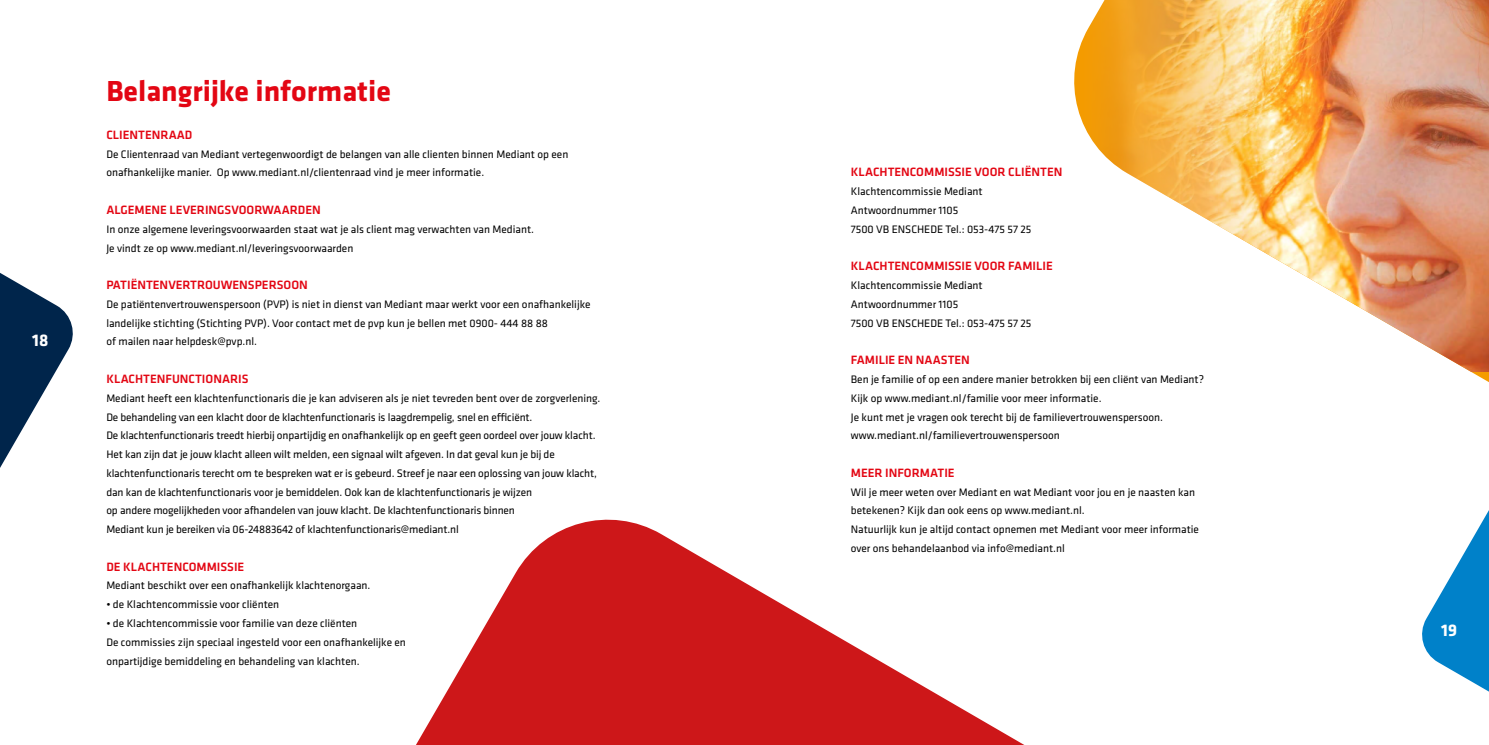
<style>
.page{position:relative;width:1489px;height:745px;background:#fff}
.page>*{position:absolute;margin:0;border:0;box-sizing:border-box;transform-origin:0 0}
.t1{font:700 30px "Klavika Basic";color:#e30613}
.t2{font:700 17.5px "Klavika Basic";color:#fff}
.t3{font:500 12.5px "Klavika Basic";color:#e30613}
.t4{font:11.25px/18.8px "Klavika Basic";color:#000}
</style>
<div class="page">
<img style="left:1074px;top:0;width:414px;height:371px">
<svg style="left:416px;top:519px;width:607px;height:225px;fill:#cd1719"></svg>
<svg style="left:1422px;top:512px;width:66px;height:179px"></svg>
<svg style="left:0;top:273px;width:73px;height:195px"></svg>
<h2 class="t2" style="left:32px;top:327px;width:18px">18</h2>
<h1 class="t1" style="left:106px;top:70px;width:286px">Belangrijke informatie</h1>
<p class="t3" style="left:106px;top:126px;width:88px">CLIENTENRAAD</p>
<p class="t4" style="left:106px;top:144px;width:463px">De Clientenraad van Mediant vertegenwoordigt de belangen van alle clienten binnen Mediant op een onafhankelijke manier. Op www.mediant.nl/clientenraad vind je meer informatie.</p>
<p class="t3" style="left:106px;top:201px;width:216px">ALGEMENE LEVERINGSVOORWAARDEN</p>
<p class="t4" style="left:106px;top:219px;width:429px">In onze algemene leveringsvoorwaarden staat wat je als client mag verwachten van Mediant.<br>Je vindt ze op www.mediant.nl/leveringsvoorwaarden</p>
<p class="t3" style="left:106px;top:276px;width:203px">PATIËNTENVERTROUWENSPERSOON</p>
<p class="t4" style="left:106px;top:294px;width:485px">De patiëntenvertrouwenspersoon (PVP) is niet in dienst van Mediant maar werkt voor een onafhankelijke landelijke stichting (Stichting PVP). Voor contact met de pvp kun je bellen met 0900- 444 88 88<br>of mailen naar helpdesk@pvp.nl.</p>
<p class="t3" style="left:106px;top:370px;width:144px">KLACHTENFUNCTIONARIS</p>
<p class="t4" style="left:106px;top:388px;width:495px">Mediant heeft een klachtenfunctionaris die je kan adviseren als je niet tevreden bent over de zorgverlening.<br>De behandeling van een klacht door de klachtenfunctionaris is laagdrempelig, snel en efficiënt.<br>De klachtenfunctionaris treedt hierbij onpartijdig en onafhankelijk op en geeft geen oordeel over jouw klacht.<br>Het kan zijn dat je jouw klacht alleen wilt melden, een signaal wilt afgeven. In dat geval kun je bij de klachtenfunctionaris terecht om te bespreken wat er is gebeurd. Streef je naar een oplossing van jouw klacht, dan kan de klachtenfunctionaris voor je bemiddelen. Ook kan de klachtenfunctionaris je wijzen<br>op andere mogelijkheden voor afhandelen van jouw klacht. De klachtenfunctionaris binnen<br>Mediant kun je bereiken via 06-24883642 of klachtenfunctionaris@mediant.nl</p>
<p class="t3" style="left:106px;top:557px;width:139px">DE KLACHTENCOMMISSIE</p>
<p class="t4" style="left:106px;top:575px;width:265px">Mediant beschikt over een onafhankelijk klachtenorgaan.</p>
<p class="t4" style="left:106px;top:594px;width:174px">• de Klachtencommissie voor cliënten</p>
<p class="t4" style="left:106px;top:613px;width:301px">• de Klachtencommissie voor familie van deze cliënten<br>De commissies zijn speciaal ingesteld voor een onafhankelijke en onpartijdige bemiddeling en behandeling van klachten.</p>
<p class="t3" style="left:850px;top:164px;width:213px">KLACHTENCOMMISSIE VOOR CLIËNTEN</p>
<p class="t4" style="left:850px;top:182px;width:182px">Klachtencommissie Mediant<br>Antwoordnummer 1105<br>7500 VB ENSCHEDE Tel.: 053-475 57 25</p>
<p class="t3" style="left:850px;top:257px;width:203px">KLACHTENCOMMISSIE VOOR FAMILIE</p>
<p class="t4" style="left:850px;top:275px;width:182px">Klachtencommissie Mediant<br>Antwoordnummer 1105<br>7500 VB ENSCHEDE Tel.: 053-475 57 25</p>
<p class="t3" style="left:850px;top:351px;width:121px">FAMILIE EN NAASTEN</p>
<p class="t4" style="left:850px;top:369px;width:355px">Ben je familie of op een andere manier betrokken bij een cliënt van Mediant?<br>Kijk op www.mediant.nl/familie voor meer informatie.<br>Je kunt met je vragen ook terecht bij de familievertrouwenspersoon. www.mediant.nl/familievertrouwenspersoon</p>
<p class="t3" style="left:850px;top:464px;width:105px">MEER INFORMATIE</p>
<p class="t4" style="left:850px;top:482px;width:350px">Wil je meer weten over Mediant en wat Mediant voor jou en je naasten kan betekenen? Kijk dan ook eens op www.mediant.nl.<br>Natuurlijk kun je altijd contact opnemen met Mediant voor meer informatie over ons behandelaanbod via info@mediant.nl</p>
<h2 class="t2" style="left:1441px;top:616px;width:17px">19</h2>
</div>
